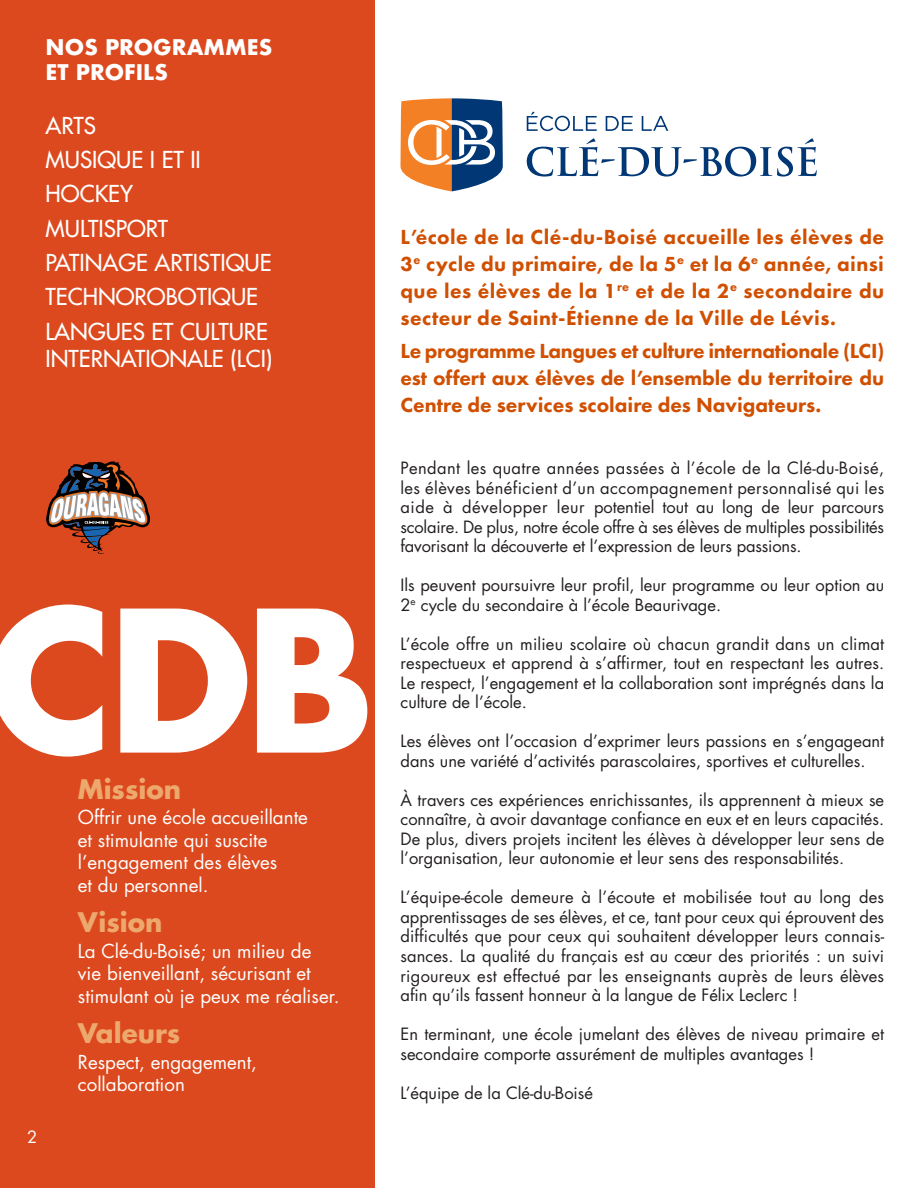
<style>
.page{position:relative;width:918px;height:1188px;background:#fff}
.page>*{position:absolute;margin:0;border:0;box-sizing:border-box;transform-origin:0 0}
.t1{font:700 191.1px "Futura";color:#fff}
.t2{font:700 26.25px "Futura Std";color:#eda96d}
.t3{font:500 22.65px/26.8px "Futura Std";color:#fff}
.t4{font:800 21.15px/27px "Futura PT";letter-spacing:.01em;color:#d04f00;text-align:justify}
.t5{font:700 21px/25.2px "Futura";color:#fff}
.t6{font:18.75px/22.5px "Futura Std";color:#fff}
.t7{font:16.5px/19.5px "Futura Std";color:#231f20;text-align:justify}
.t8{font:16.5px "Futura Std";color:#fff}
</style>
<div class="page">
<div style="left:0;top:0;width:375px;height:1188px;background:#dc491e"></div>
<svg style="left:527px;top:138px;width:290px;height:39px"></svg>
<svg style="left:527px;top:112px;width:70px;height:19px"></svg>
<svg style="left:606px;top:116px;width:27px;height:15px"></svg>
<svg style="left:642px;top:116px;width:26px;height:15px"></svg>
<svg style="left:400px;top:98px;width:103px;height:94px"></svg>
<svg style="left:46px;top:462px;width:104px;height:92px"></svg>
<p class="t5" style="left:46px;top:35px;width:228px">NOS PROGRAMMES<br>ET PROFILS</p>
<p class="t3" style="left:46px;top:113px;width:52px">ARTS</p>
<p class="t3" style="left:46px;top:147px;width:157px">MUSIQUE I ET II</p>
<p class="t3" style="left:46px;top:181px;width:89px">HOCKEY</p>
<p class="t3" style="left:46px;top:215px;width:124px">MULTISPORT</p>
<p class="t3" style="left:46px;top:250px;width:228px">PATINAGE ARTISTIQUE</p>
<p class="t3" style="left:46px;top:284px;width:214px">TECHNOROBOTIQUE</p>
<p class="t3" style="left:46px;top:318px;width:229px">LANGUES ET CULTURE<br>INTERNATIONALE (LCI)</p>
<p class="t1" style="left:-17px;top:554px;width:393px">CDB</p>
<p class="t8" style="left:27px;top:1130px;width:12px">2</p>
<p class="t2" style="left:78px;top:777px;width:105px">Mission</p>
<p class="t6" style="left:78px;top:808px;width:232px">Offrir une école accueillante et stimulante qui suscite l’engagement des élèves<br>et du personnel.</p>
<p class="t2" style="left:78px;top:910px;width:86px">Vision</p>
<p class="t6" style="left:78px;top:941px;width:263px">La Clé-du-Boisé; un milieu de<br>vie bienveillant, sécurisant et stimulant où je peux me réaliser.</p>
<p class="t2" style="left:78px;top:1021px;width:104px">Valeurs</p>
<p class="t6" style="left:78px;top:1052px;width:181px">Respect, engagement, collaboration</p>
<p class="t4" style="left:400px;top:225px;width:485px">L’école de la Clé-du-Boisé accueille les élèves de 3<sup>e</sup> cycle du primaire, de la 5<sup>e</sup> et la 6<sup>e</sup> année, ainsi que les élèves de la 1<sup>re</sup> et de la 2<sup>e</sup> secondaire du secteur de Saint-Étienne de la Ville de Lévis.</p>
<p class="t4" style="left:401px;top:339px;width:485px">Le programme Langues et culture internationale (LCI) est offert aux élèves de l’ensemble du territoire du Centre de services scolaire des Navigateurs.</p>
<p class="t7" style="left:400px;top:460px;width:485px">Pendant les quatre années passées à l’école de la Clé-du-Boisé, les élèves bénéficient d’un accompagnement personnalisé qui les aide à développer leur potentiel tout au long de leur parcours scolaire. De plus, notre école offre à ses élèves de multiples possibilités favorisant la découverte et l’expression de leurs passions.</p>
<p class="t7" style="left:401px;top:577px;width:485px">Ils peuvent poursuivre leur profil, leur programme ou leur option au<br>2<sup>e</sup> cycle du secondaire à l’école Beaurivage.</p>
<p class="t7" style="left:401px;top:636px;width:485px">L’école offre un milieu scolaire où chacun grandit dans un climat respectueux et apprend à s’affirmer, tout en respectant les autres.<br>Le respect, l’engagement et la collaboration sont imprégnés dans la culture de l’école.</p>
<p class="t7" style="left:401px;top:733px;width:485px">Les élèves ont l’occasion d’exprimer leurs passions en s’engageant dans une variété d’activités parascolaires, sportives et culturelles.</p>
<p class="t7" style="left:401px;top:792px;width:485px">À travers ces expériences enrichissantes, ils apprennent à mieux se connaître, à avoir davantage confiance en eux et en leurs capacités.<br>De plus, divers projets incitent les élèves à développer leur sens de l’organisation, leur autonomie et leur sens des responsabilités.</p>
<p class="t7" style="left:401px;top:889px;width:485px">L’équipe-école demeure à l’écoute et mobilisée tout au long des apprentissages de ses élèves, et ce, tant pour ceux qui éprouvent des difficultés que pour ceux qui souhaitent développer leurs connais&shy;sances. La qualité du français est au cœur des priorités : un suivi rigoureux est effectué par les enseignants auprès de leurs élèves afin qu’ils fassent honneur à la langue de Félix Leclerc !</p>
<p class="t7" style="left:401px;top:1026px;width:485px">En terminant, une école jumelant des élèves de niveau primaire et secondaire comporte assurément de multiples avantages !</p>
<p class="t7" style="left:401px;top:1084px;width:194px">L’équipe de la Clé-du-Boisé</p>
</div>
